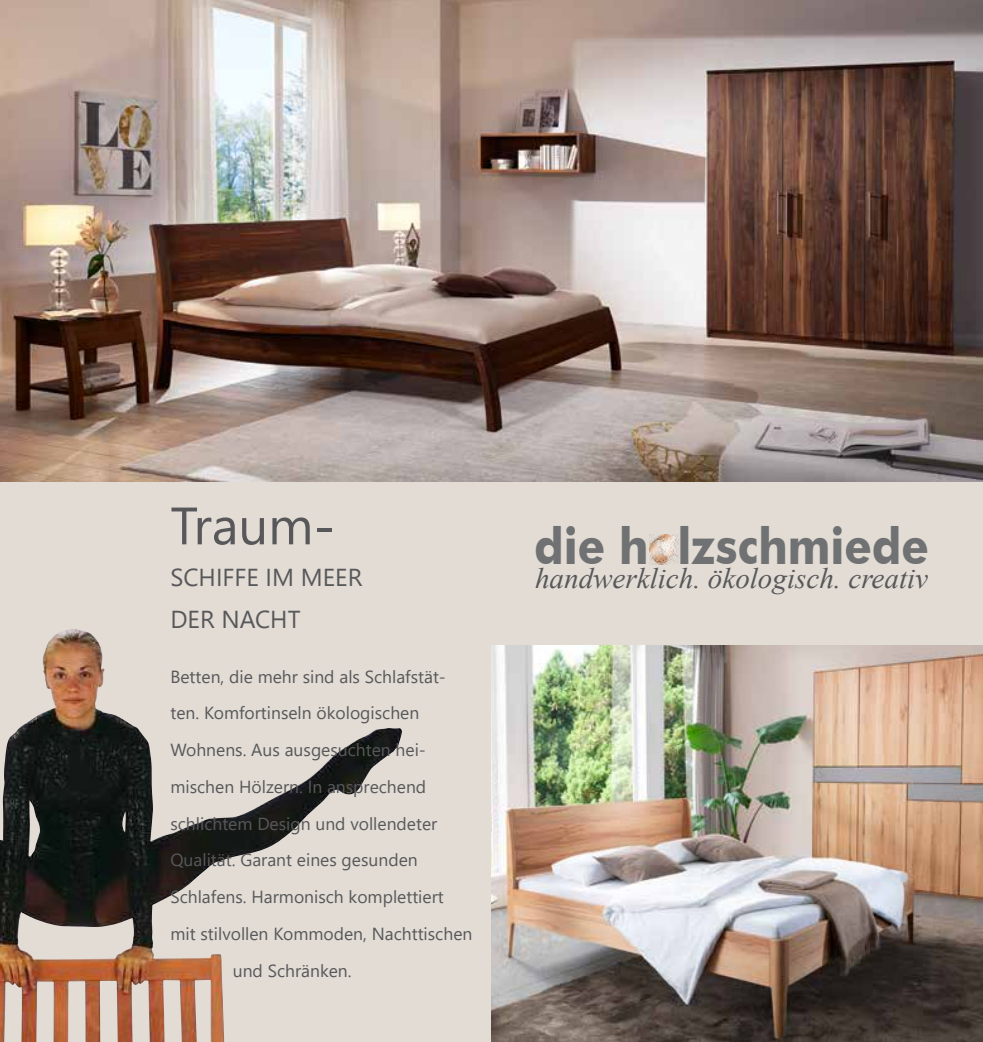
<style>
.page{position:relative;width:983px;height:1042px;background:#fff}
.page>*{position:absolute;margin:0;border:0;box-sizing:border-box;transform-origin:0 0}
.t1{font:52.5px "Segoe UI";color:#58585a}
.t2{font:700 50.75px "Futura BT";color:#707172;scale:.89 1}
.t3{font:italic 29.05px "Times New Roman";color:#58585a}
.t4{font:24.5px/42px "Segoe UI";color:#58585a}
.t5{font:17.5px "Segoe UI";color:#58585a}
</style>
<div class="page">
<div style="left:0;top:0;width:982px;height:1042px;background:#e2dcd5"></div>
<img style="left:0;top:629px;width:402px;height:413px">
<img style="left:491px;top:645px;width:491px;height:397px">
<img style="left:0;top:0;width:982px;height:481px">
<img style="left:649px;top:534px;width:29px;height:31px">
<h1 class="t1" style="left:170px;top:476px;width:165px">Traum-</h1>
<h3 class="t4" style="left:170px;top:554px;width:193px">SCHIFFE IM MEER<br>DER NACHT</h3>
<p class="t5" style="left:170px;top:660px;width:277px">Betten, die mehr sind als Schlafstät-</p>
<p class="t5" style="left:170px;top:696px;width:250px">ten. Komfortinseln ökologischen</p>
<p class="t5" style="left:170px;top:733px;width:257px">Wohnens. Aus ausgesuchten hei-</p>
<p class="t5" style="left:170px;top:770px;width:257px">mischen Hölzern. In ansprechend</p>
<p class="t5" style="left:170px;top:807px;width:268px">schlichtem Design und vollendeter</p>
<p class="t5" style="left:170px;top:843px;width:249px">Qualität. Garant eines gesunden</p>
<p class="t5" style="left:170px;top:880px;width:275px">Schlafens. Harmonisch komplettiert</p>
<p class="t5" style="left:170px;top:917px;width:303px">mit stilvollen Kommoden, Nachttischen</p>
<p class="t5" style="left:233px;top:954px;width:120px">und Schränken.</p>
<h2 class="t2" style="left:534px;top:515px;width:445px">die h lzschmiede</h2>
<h3 class="t3" style="left:535px;top:558px;width:394px">handwerklich. ökologisch. creativ</h3>
</div>
